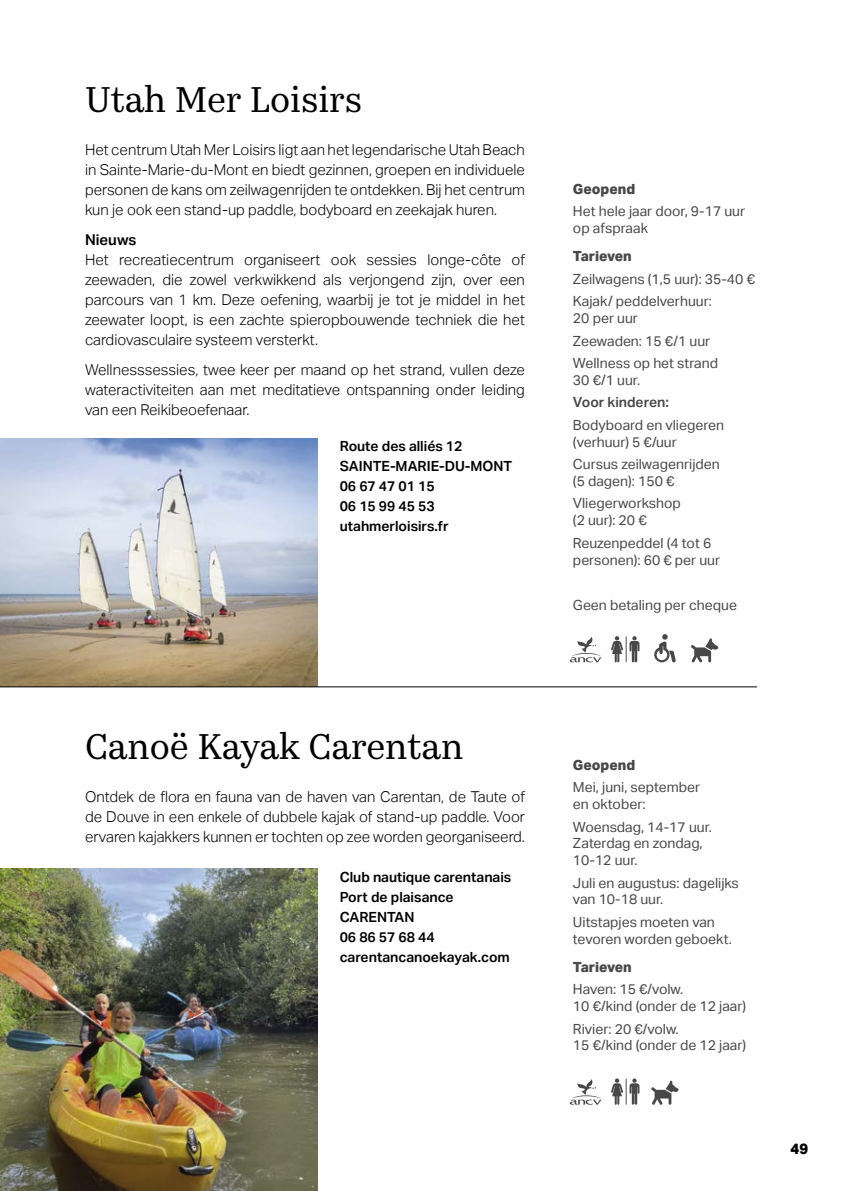
<style>
.page{position:relative;width:842px;height:1191px;background:#fff}
.page>*{position:absolute;margin:0;border:0;box-sizing:border-box;transform-origin:0 0}
.t1{font:36px "Kazimir Text";color:#000}
.t2{font:300 15px/20px "Aktiv Grotesk";color:#000;text-align:justify}
.t3{font:600 15px "Aktiv Grotesk";color:#000}
.t4{font:800 15px "Aktiv Grotesk";color:#000}
.t5{font:14px/16.8px "Aktiv Grotesk";color:#484848}
.t6{font:600 14px/20px "Aktiv Grotesk";color:#000}
.t7{font:800 14px "Aktiv Grotesk";color:#484848}
.t8{font:600 14px "Aktiv Grotesk";color:#484848}
</style>
<div class="page">
<img style="left:0;top:439px;width:317px;height:247px">
<img style="left:0;top:868px;width:317px;height:323px">
<hr style="left:0;top:686px;width:757px;height:1px;background:#000">
<svg style="left:654px;top:634px;width:22px;height:28px"></svg>
<svg style="left:570px;top:637px;width:31px;height:25px"></svg>
<svg style="left:570px;top:1079px;width:31px;height:25px"></svg>
<svg style="left:611px;top:636px;width:28px;height:26px"></svg>
<svg style="left:611px;top:1078px;width:28px;height:26px"></svg>
<svg style="left:691px;top:638px;width:27px;height:24px"></svg>
<svg style="left:651px;top:1080px;width:28px;height:24px"></svg>
<h1 class="t1" style="left:85px;top:73px;width:279px">Utah Mer Loisirs</h1>
<p class="t2" style="left:85px;top:140px;width:441px">Het centrum Utah Mer Loisirs ligt aan het legendarische Utah Beach in Sainte-Marie-du-Mont en biedt gezinnen, groepen en individuele personen de kans om zeilwagenrijden te ontdekken. Bij het centrum kun je ook een stand-up paddle, bodyboard en zeekajak huren.</p>
<p class="t3" style="left:85px;top:231px;width:53px">Nieuws</p>
<p class="t2" style="left:85px;top:250px;width:441px">Het recreatiecentrum organiseert ook sessies longe-côte of zeewaden, die zowel verkwikkend als verjongend zijn, over een parcours van 1 km. Deze oefening, waarbij je tot je middel in het zeewater loopt, is een zachte spieropbouwende techniek die het cardiovasculaire systeem versterkt.</p>
<p class="t2" style="left:85px;top:360px;width:441px">Wellnesssessies, twee keer per maand op het strand, vullen deze wateractiviteiten aan met meditatieve ontspanning onder leiding van een Reikibeoefenaar.</p>
<p class="t6" style="left:340px;top:436px;width:174px">Route des alliés 12<br>SAINTE-MARIE-DU-MONT<br>06 67 47 01 15<br>06 15 99 45 53 utahmerloisirs.fr</p>
<h1 class="t1" style="left:85px;top:720px;width:380px">Canoë Kayak Carentan</h1>
<p class="t2" style="left:85px;top:786px;width:441px">Ontdek de flora en fauna van de haven van Carentan, de Taute of de Douve in een enkele of dubbele kajak of stand-up paddle. Voor ervaren kajakkers kunnen er tochten op zee worden georganiseerd.</p>
<p class="t6" style="left:340px;top:867px;width:173px">Club nautique carentanais<br>Port de plaisance<br>CARENTAN<br>06 86 57 68 44 carentancanoekayak.com</p>
<p class="t7" style="left:573px;top:181px;width:64px">Geopend</p>
<p class="t5" style="left:573px;top:203px;width:174px">Het hele jaar door, 9-17 uur op afspraak</p>
<p class="t7" style="left:573px;top:248px;width:60px">Tarieven</p>
<p class="t5" style="left:573px;top:268px;width:183px;line-height:22.4px">Zeilwagens (1,5 uur): 35-40 €<br>Kajak/ peddelverhuur:</p>
<p class="t5" style="left:573px;top:307px;width:147px;line-height:22.4px">20 per uur<br>Zeewaden: 15 €/1 uur<br>Wellness op het strand</p>
<p class="t5" style="left:573px;top:372px;width:69px">30 €/1 uur.</p>
<p class="t8" style="left:573px;top:394px;width:97px">Voor kinderen:</p>
<p class="t5" style="left:573px;top:416px;width:153px">Bodyboard en vliegeren (verhuur) 5 €/uur</p>
<p class="t5" style="left:573px;top:456px;width:148px">Cursus zeilwagenrijden (5 dagen): 150 €</p>
<p class="t5" style="left:573px;top:495px;width:110px">Vliegerworkshop (2 uur): 20 €</p>
<p class="t5" style="left:573px;top:534px;width:149px">Reuzenpeddel (4 tot 6 personen): 60 € per uur</p>
<p class="t5" style="left:573px;top:596px;width:166px">Geen betaling per cheque</p>
<p class="t7" style="left:573px;top:756px;width:64px">Geopend</p>
<p class="t5" style="left:573px;top:779px;width:129px">Mei, juni, september en oktober:</p>
<p class="t5" style="left:573px;top:818px;width:140px">Woensdag, 14-17 uur.<br>Zaterdag en zondag,<br>10-12 uur.</p>
<p class="t5" style="left:573px;top:874px;width:167px">Juli en augustus: dagelijks van 10-18 uur.</p>
<p class="t5" style="left:573px;top:913px;width:160px">Uitstapjes moeten van tevoren worden geboekt.</p>
<p class="t7" style="left:573px;top:959px;width:60px">Tarieven</p>
<p class="t5" style="left:573px;top:981px;width:175px">Haven: 15 €/volw.<br>10 €/kind (onder de 12 jaar)</p>
<p class="t5" style="left:573px;top:1020px;width:175px">Rivier: 20 €/volw.<br>15 €/kind (onder de 12 jaar)</p>
<p class="t4" style="left:790px;top:1139px;width:19px">49</p>
</div>
